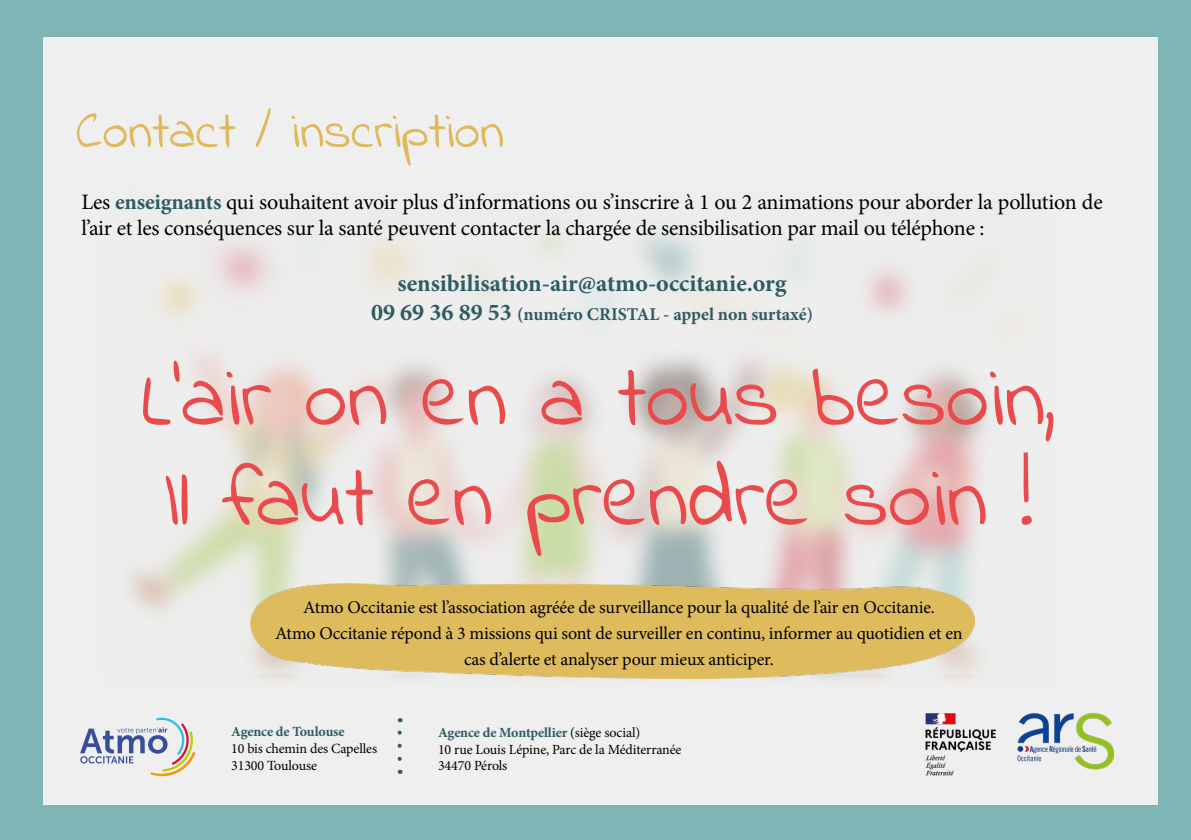
<style>
.page{position:relative;width:1191px;height:840px;background:#fff}
.page>*{position:absolute;margin:0;border:0;box-sizing:border-box;transform-origin:0 0}
.t1{font:88px/100px "Indie Flower";color:#e94b4c}
.t2{font:52px "Indie Flower";color:#dfb95d}
.t3{font:700 24px "Minion Pro";color:#2f5b62}
.t4{font:22px/26.4px "Minion Pro";letter-spacing:-.015em;color:#000}
.t5{font:18px/26px "Minion Pro";letter-spacing:-.01em;color:#000;text-align:center}
.t6{font:700 18px "Minion Pro";color:#2f5b62}
.t7{font:14px/16.8px "Minion Pro";letter-spacing:-.01em;color:#000}
.t8{font:700 14px "Minion Pro";letter-spacing:-.01em;color:#2f5b62}
.s1{font-weight:700;color:#2f5b62}
.s2{font-size:24px}
</style>
<div class="page">
<div style="left:38px;top:18px;width:1149px;height:789px;background:#eeefee"></div>
<div style="left:0;top:0;width:43px;height:839px;background:#7eb6b5"></div>
<svg style="left:128px;top:228px;width:889px;height:440px"></svg>
<div style="left:38px;top:804px;width:1121px;height:35px;background:#7eb6b5"></div>
<svg style="left:398px;top:718px;width:4px;height:40px"></svg>
<div style="left:1158px;top:0;width:33px;height:839px;background:#7eb6b5"></div>
<div style="left:38px;top:0;width:1121px;height:36px;background:#7eb6b5"></div>
<img style="left:251px;top:583px;width:723px;height:95px">
<img style="left:925px;top:713px;width:188px;height:63px">
<svg style="left:80px;top:717px;width:115px;height:58px"></svg>
<h2 class="t2" style="left:76px;top:96px;width:429px">Contact / inscription</h2>
<p class="t4" style="left:81px;top:189px;width:1022px">Les <span class="s1">enseignants</span> qui souhaitent avoir plus d’informations ou s’inscrire à 1 ou 2 animations pour aborder la pollution de l’air et les conséquences sur la santé peuvent contacter la chargée de sensibilisation par mail ou téléphone :</p>
<h3 class="t3" style="left:397px;top:266px;width:391px">sensibilisation-air@atmo-occitanie.org</h3>
<p class="t6" style="left:371px;top:301px;width:443px"><span class="s2">09 69 36 89 53</span> (numéro CRISTAL - appel non surtaxé)</p>
<h1 class="t1" style="left:141px;top:353px;width:916px">L’air on en a tous besoin,<br>Il faut en prendre soin !</h1>
<p class="t5" style="left:275px;top:593px;width:689px">Atmo Occitanie est l’association agréée de surveillance pour la qualité de l’air en Occitanie.<br>Atmo Occitanie répond à 3 missions qui sont de surveiller en continu, informer au quotidien et en cas d’alerte et analyser pour mieux anticiper.</p>
<p class="t8" style="left:231px;top:721px;width:115px">Agence de Toulouse</p>
<p class="t7" style="left:231px;top:740px;width:147px">10 bis chemin des Capelles<br>31300 Toulouse</p>
<p class="t7" style="left:438px;top:723px;width:245px"><span class="s1">Agence de Montpellier</span> (siège social)<br>10 rue Louis Lépine, Parc de la Méditerranée<br>34470 Pérols</p>
</div>
